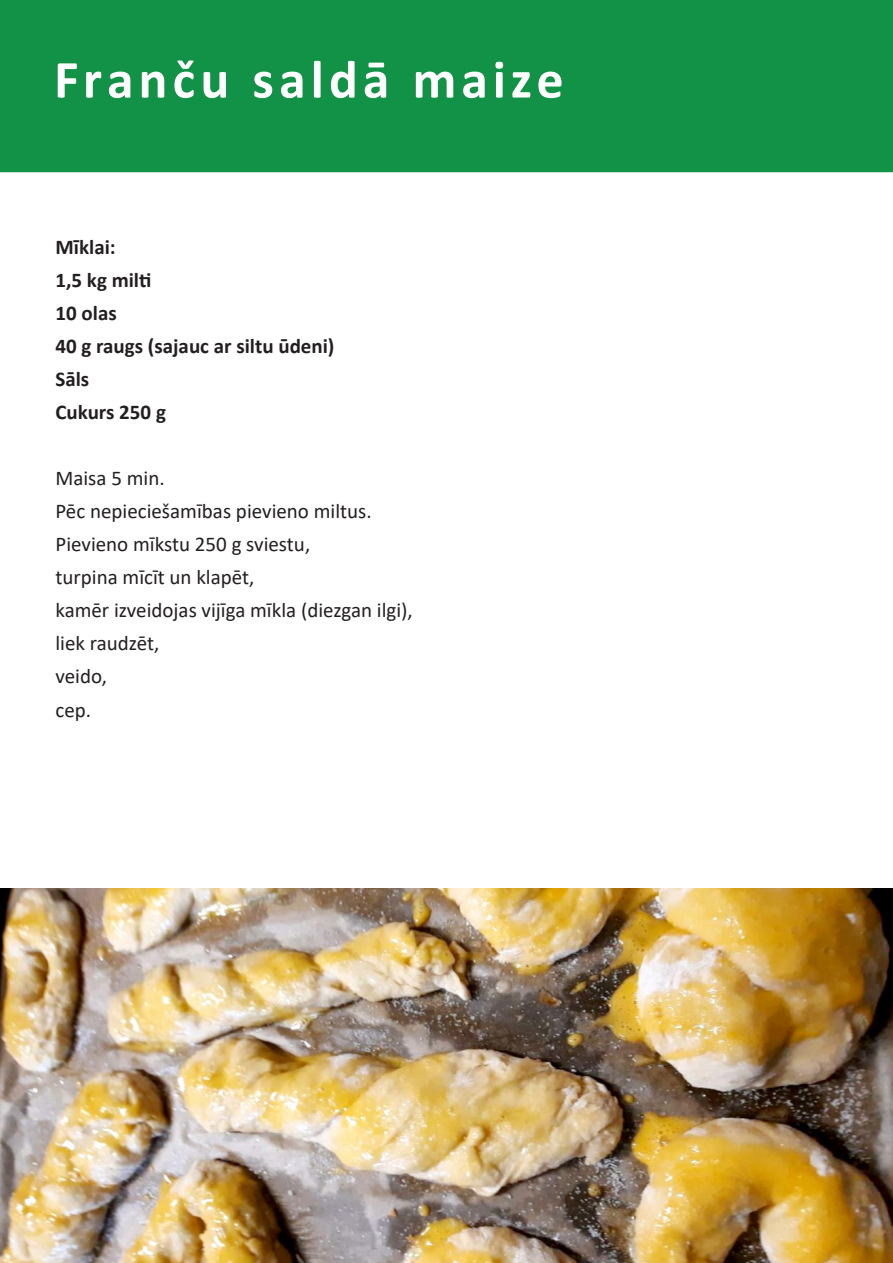
<style>
.page{position:relative;width:893px;height:1263px;background:#fff}
.page>*{position:absolute;margin:0;border:0;box-sizing:border-box;transform-origin:0 0}
.t1{font:700 54px "Calibri";letter-spacing:.09em;color:#fff}
.t2{font:21px "Calibri";color:#231f20}
.t3{font:700 21px "Calibri";color:#231f20}
</style>
<div class="page">
<img style="left:0;top:889px;width:893px;height:374px">
<div style="left:1px;top:1px;width:891px;height:170px;background:#129246"></div>
<div style="left:0;top:0;width:893px;height:172px;border:2px solid #129246"></div>
<p class="t1" style="left:54px;top:41px;width:511px">Franču saldā maize</p>
<p class="t3" style="left:56px;top:232px;width:62px">Mīklai:</p>
<p class="t3" style="left:56px;top:265px;width:97px">1,5 kg milti</p>
<p class="t3" style="left:56px;top:298px;width:63px">10 olas</p>
<p class="t3" style="left:56px;top:331px;width:281px">40 g raugs (sajauc ar siltu ūdeni)</p>
<p class="t3" style="left:56px;top:364px;width:35px">Sāls</p>
<p class="t3" style="left:56px;top:397px;width:112px">Cukurs 250 g</p>
<p class="t2" style="left:56px;top:463px;width:111px">Maisa 5 min.</p>
<p class="t2" style="left:56px;top:496px;width:318px">Pēc nepieciešamības pievieno miltus.</p>
<p class="t2" style="left:56px;top:529px;width:256px">Pievieno mīkstu 250 g sviestu,</p>
<p class="t2" style="left:56px;top:562px;width:201px">turpina mīcīt un klapēt,</p>
<p class="t2" style="left:56px;top:595px;width:359px">kamēr izveidojas vijīga mīkla (diezgan ilgi),</p>
<p class="t2" style="left:56px;top:628px;width:105px">liek raudzēt,</p>
<p class="t2" style="left:56px;top:661px;width:53px">veido,</p>
<p class="t2" style="left:56px;top:695px;width:37px">cep.</p>
</div>
